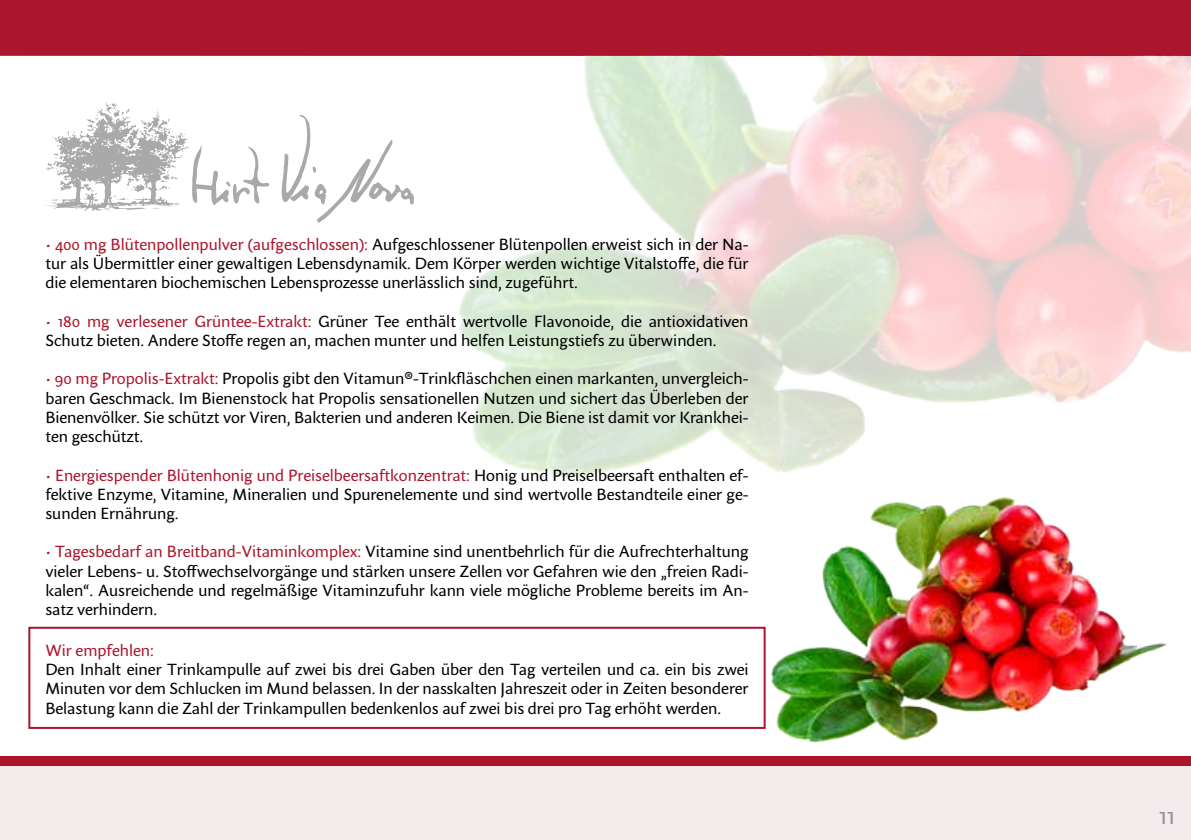
<style>
.page{position:relative;width:1191px;height:840px;background:#fff}
.page>*{position:absolute;margin:0;border:0;box-sizing:border-box;transform-origin:0 0}
.t1{font:24px "Sharik Sans";color:#939598}
.t2{font:16px/19.2px "Sharik Sans";color:#000;text-align:justify}
.t3{font:16px "Sharik Sans";color:#ac162c}
.s1{color:#ac162c}
</style>
<div class="page">
<div style="left:0;top:755px;width:1191px;height:84px;background:#f4ebec"></div>
<div style="left:0;top:0;width:1191px;height:56px;background:#ac162c"></div>
<div style="left:0;top:755px;width:1191px;height:9px;background:#ac162c"></div>
<img style="left:768px;top:534px;width:403px;height:222px">
<img style="left:459px;top:56px;width:732px;height:478px">
<svg style="left:281px;top:115px;width:133px;height:108px"></svg>
<svg style="left:46px;top:102px;width:223px;height:109px"></svg>
<div style="left:28px;top:626px;width:737px;height:102px;border:2px solid #ac162c"></div>
<p class="t2" style="left:45px;top:234px;width:704px"><span class="s1">• 400 mg Blütenpollenpulver (aufgeschlossen):</span> Aufgeschlossener Blütenpollen erweist sich in der Na&shy;tur als Übermittler einer gewaltigen Lebensdynamik. Dem Körper werden wichtige Vitalstoffe, die für die elementaren biochemischen Lebensprozesse unerlässlich sind, zugeführt.</p>
<p class="t2" style="left:45px;top:311px;width:704px"><span class="s1">• 180 mg verlesener Grüntee-Extrakt:</span> Grüner Tee enthält wertvolle Flavonoide, die antioxidativen<br>Schutz bieten. Andere Stoffe regen an, machen munter und helfen Leistungstiefs zu überwinden.</p>
<p class="t2" style="left:45px;top:368px;width:705px"><span class="s1">• 90 mg Propolis-Extrakt:</span> Propolis gibt den Vitamun®-Trinkfläschchen einen markanten, unvergleich&shy;baren Geschmack. Im Bienenstock hat Propolis sensationellen Nutzen und sichert das Überleben der Bienenvölker. Sie schützt vor Viren, Bakterien und anderen Keimen. Die Biene ist damit vor Krankhei&shy;ten geschützt.</p>
<p class="t2" style="left:45px;top:464px;width:704px"><span class="s1">• Energiespender Blütenhonig und Preiselbeersaftkonzentrat:</span> Honig und Preiselbeersaft enthalten ef&shy;fektive Enzyme, Vitamine, Mineralien und Spurenelemente und sind wertvolle Bestandteile einer ge&shy;sunden Ernährung.</p>
<p class="t2" style="left:45px;top:541px;width:705px"><span class="s1">• Tagesbedarf an Breitband-Vitaminkomplex:</span> Vitamine sind unentbehrlich für die Aufrechterhaltung vieler Lebens- u. Stoffwechselvorgänge und stärken unsere Zellen vor Gefahren wie den „freien Radi&shy;kalen“. Ausreichende und regelmäßige Vitaminzufuhr kann viele mögliche Probleme bereits im An&shy;satz verhindern.</p>
<p class="t3" style="left:45px;top:639px;width:110px">Wir empfehlen:</p>
<p class="t2" style="left:45px;top:659px;width:705px">Den Inhalt einer Trinkampulle auf zwei bis drei Gaben über den Tag verteilen und ca. ein bis zwei Minuten vor dem Schlucken im Mund belassen. In der nasskalten Jahreszeit oder in Zeiten besonderer Belastung kann die Zahl der Trinkampullen bedenkenlos auf zwei bis drei pro Tag erhöht werden.</p>
<h1 class="t1" style="left:1158px;top:798px;width:17px">11</h1>
</div>
